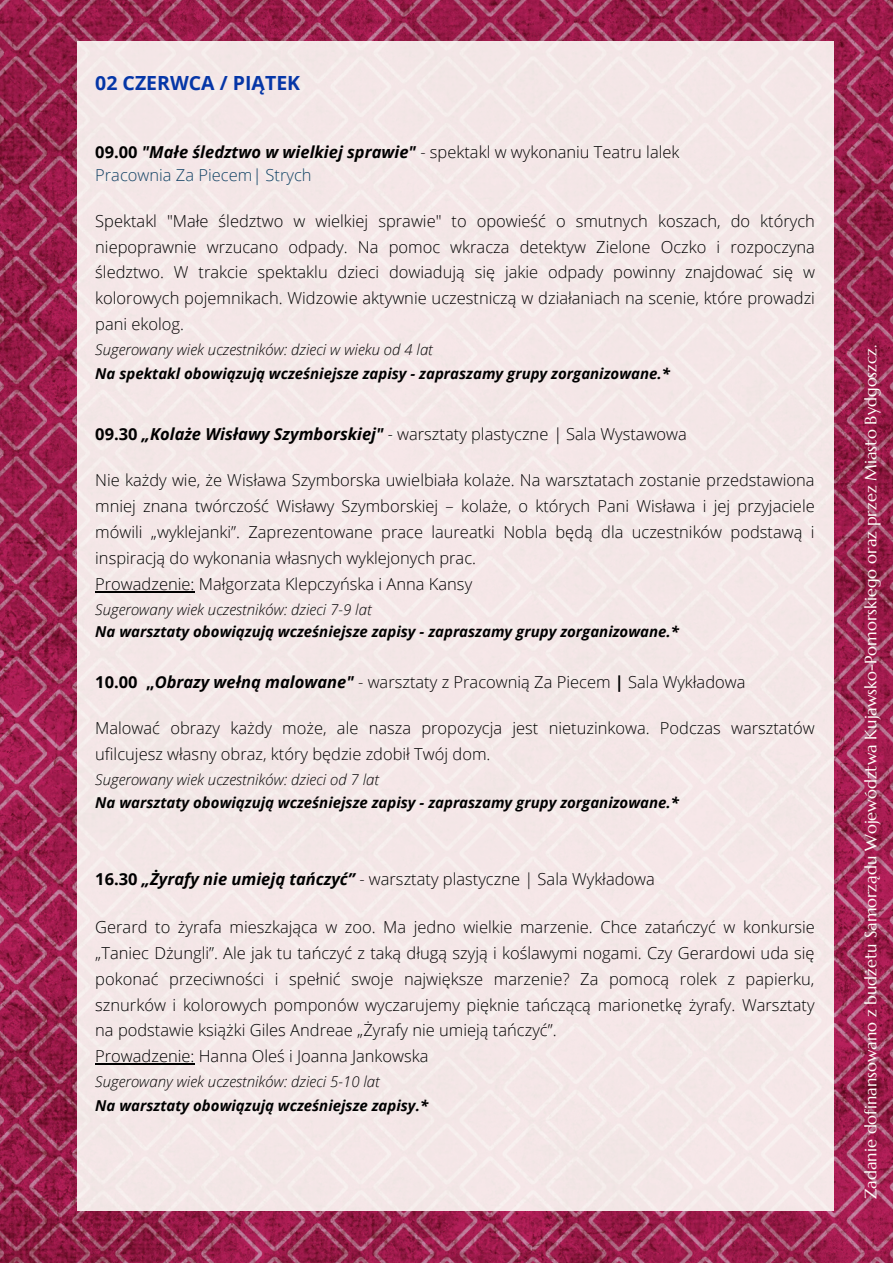
<style>
.page{position:relative;width:893px;height:1264px;background:#fff}
.page>*{position:absolute;margin:0;border:0;box-sizing:border-box;transform-origin:0 0}
.t1{font:700 19.5px "Open Sans";color:#0536a7}
.t2{font:300 16.5px/25.8px "Open Sans";color:#000;text-align:justify}
.t3{font:16.5px "Marcellus";color:#fffffa}
.t4{font:italic 700 16.5px "Open Sans";color:#000}
.t5{font:300 16.5px "Open Sans";color:#124365}
.t6{font:italic 700 15px "Open Sans";color:#000}
.t7{font:italic 300 15px "Open Sans";color:#000}
.s1{font-style:normal}
.s2{font-weight:300;font-style:normal}
.s3{font-style:italic}
.s4{font-weight:700}
.s5{font-weight:700;font-style:italic}
</style>
<div class="page">
<img style="left:0;top:0;width:892px;height:1262px">
<div style="left:77px;top:42px;width:756px;height:1169px;background:#f4e6e7"></div>
<hr style="left:95px;top:591px;width:99px;height:1px;background:#000">
<hr style="left:95px;top:1063px;width:99px;height:1px;background:#000">
<p class="t1" style="left:95px;top:69px;width:206px">02 CZERWCA / PIĄTEK</p>
<p class="t4" style="left:95px;top:140px;width:585px"><span class="s1">09.00</span> "Małe śledztwo w wielkiej sprawie" <span class="s2">- spektakl w wykonaniu Teatru lalek</span></p>
<p class="t5" style="left:95px;top:163px;width:218px">Pracownia Za Piecem<span class="s3">|</span> Strych</p>
<p class="t2" style="left:95px;top:207px;width:721px">Spektakl "Małe śledztwo w wielkiej sprawie" to opowieść o smutnych koszach, do których niepoprawnie wrzucano odpady. Na pomoc wkracza detektyw Zielone Oczko i rozpoczyna śledztwo. W trakcie spektaklu dzieci dowiadują się jakie odpady powinny znajdować się w kolorowych pojemnikach. Widzowie aktywnie uczestniczą w działaniach na scenie, które prowadzi pani ekolog.</p>
<p class="t7" style="left:95px;top:339px;width:339px">Sugerowany wiek uczestników: dzieci w wieku od 4 lat</p>
<p class="t6" style="left:95px;top:362px;width:576px">Na spektakl obowiązują wcześniejsze zapisy - zapraszamy grupy zorganizowane.*</p>
<p class="t2" style="left:95px;top:421px;width:593px"><span class="s4">09.30</span> <span class="s5">„Kolaże Wisławy Szymborskiej"</span> <span class="s3">-</span> warsztaty plastyczne <span class="s3">|</span> Sala Wystawowa</p>
<p class="t2" style="left:95px;top:467px;width:721px">Nie każdy wie, że Wisława Szymborska uwielbiała kolaże. Na warsztatach zostanie przedstawiona mniej znana twórczość Wisławy Szymborskiej – kolaże, o których Pani Wisława i jej przyjaciele mówili „wyklejanki”. Zaprezentowane prace laureatki Nobla będą dla uczestników podstawą i inspiracją do wykonania własnych wyklejonych prac.</p>
<p class="t2" style="left:95px;top:570px;width:378px">Prowadzenie: Małgorzata Klepczyńska i Anna Kansy</p>
<p class="t7" style="left:95px;top:598px;width:278px">Sugerowany wiek uczestników: dzieci 7-9 lat</p>
<p class="t6" style="left:95px;top:621px;width:585px">Na warsztaty obowiązują wcześniejsze zapisy - zapraszamy grupy zorganizowane.*</p>
<p class="t2" style="left:95px;top:668px;width:651px"><span class="s4">10.00 „</span><span class="s5">Obrazy wełną malowane"</span> - warsztaty z Pracownią Za Piecem <span class="s4">|</span> Sala Wykładowa</p>
<p class="t2" style="left:95px;top:714px;width:721px">Malować obrazy każdy może, ale nasza propozycja jest nietuzinkowa. Podczas warsztatów ufilcujesz własny obraz, który będzie zdobił Twój dom.</p>
<p class="t7" style="left:95px;top:768px;width:285px">Sugerowany wiek uczestników: dzieci od 7 lat</p>
<p class="t6" style="left:95px;top:792px;width:585px">Na warsztaty obowiązują wcześniejsze zapisy - zapraszamy grupy zorganizowane.*</p>
<p class="t2" style="left:95px;top:865px;width:561px"><span class="s4">16.30</span> <span class="s5">„Żyrafy nie umieją tańczyć”</span> - warsztaty plastyczne | Sala Wykładowa</p>
<p class="t2" style="left:95px;top:913px;width:721px">Gerard to żyrafa mieszkająca w zoo. Ma jedno wielkie marzenie. Chce zatańczyć w konkursie „Taniec Dżungli”. Ale jak tu tańczyć z taką długą szyją i koślawymi nogami. Czy Gerardowi uda się pokonać przeciwności i spełnić swoje największe marzenie? Za pomocą rolek z papierku, sznurków i kolorowych pomponów wyczarujemy pięknie tańczącą marionetkę żyrafy. Warsztaty na podstawie książki Giles Andreae „Żyrafy nie umieją tańczyć”.</p>
<p class="t2" style="left:95px;top:1042px;width:335px">Prowadzenie: Hanna Oleś i Joanna Jankowska</p>
<p class="t7" style="left:95px;top:1070px;width:286px">Sugerowany wiek uczestników: dzieci 5-10 lat</p>
<p class="t6" style="left:95px;top:1094px;width:334px">Na warsztaty obowiązują wcześniejsze zapisy.*</p>
<p class="t3" style="left:860px;top:1199px;width:856px;rotate:-90deg">Zadanie dofinansowano z budżetu Samorządu Województwa Kujawsko-Pomorskiego oraz przez Miasto Bydgoszcz.</p>
</div>
